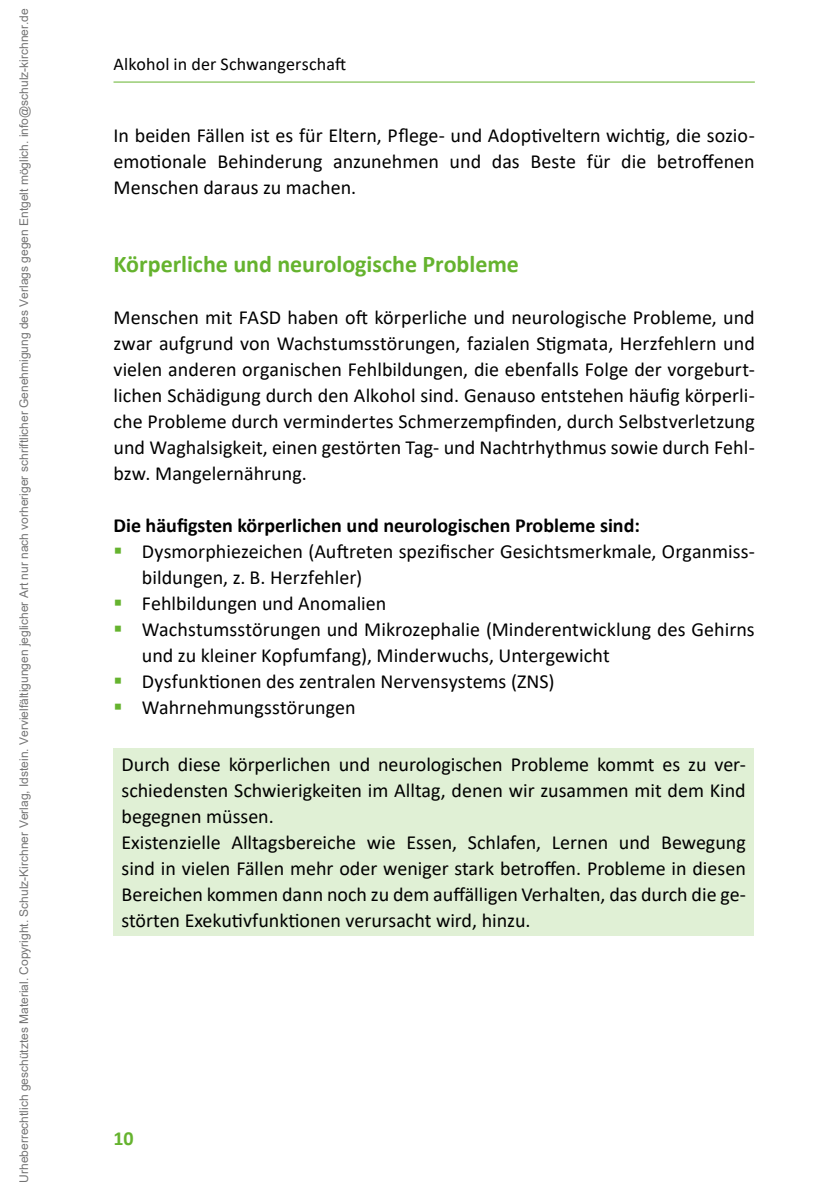
<style>
.page{position:relative;width:840px;height:1191px;background:#fff}
.page>*{position:absolute;margin:0;border:0;box-sizing:border-box;transform-origin:0 0}
.t1{font:700 24px "Calibri";color:#65b32e}
.t2{font:20px/26px "Calibri";color:#000;text-align:justify}
.t3{font:700 20px "Calibri";color:#000}
.t4{font:700 20px "Calibri";color:#65b32e}
.t5{font:18px "Calibri";letter-spacing:.01em;color:#000}
.t6{font:12px "Arial";color:rgb(0 0 0/.55)}
</style>
<div class="page">
<hr style="left:113px;top:82px;width:641px;height:1px;background:#65b32e">
<div style="left:113px;top:748px;width:640px;height:187px;background:#e0f0d5"></div>
<p class="t6" style="left:16px;top:1182px;width:1176px;rotate:-90deg">Urheberrechtlich geschütztes Material. Copyright. Schulz-Kirchner Verlag, Idstein. Vervielfältigungen jeglicher Art nur nach vorheriger schriftlicher Genehmigung des Verlags gegen Entgelt möglich. info@schulz-kirchner.de</p>
<p class="t5" style="left:113px;top:52px;width:234px">Alkohol in der Schwangerschaft</p>
<p class="t2" style="left:113px;top:122px;width:642px">In beiden Fällen ist es für Eltern, Pflege- und Adoptiveltern wichtig, die sozio&shy;emotionale Behinderung anzunehmen und das Beste für die betroffenen Menschen daraus zu machen.</p>
<p class="t1" style="left:113px;top:247px;width:407px">Körperliche und neurologische Probleme</p>
<p class="t2" style="left:113px;top:304px;width:642px">Menschen mit FASD haben oft körperliche und neurologische Probleme, und zwar aufgrund von Wachstumsstörungen, fazialen Stigmata, Herzfehlern und vielen anderen organischen Fehlbildungen, die ebenfalls Folge der vorgeburt&shy;lichen Schädigung durch den Alkohol sind. Genauso entstehen häufig körperli&shy;che Probleme durch vermindertes Schmerzempfinden, durch Selbstverletzung und Waghalsigkeit, einen gestörten Tag- und Nachtrhythmus sowie durch Fehl&shy;bzw. Mangelernährung.</p>
<p class="t3" style="left:113px;top:511px;width:527px">Die häufigsten körperlichen und neurologischen Probleme sind:</p>
<p class="t2" style="left:142px;top:538px;width:614px;text-align:left">Dysmorphiezeichen (Auftreten spezifischer Gesichtsmerkmale, Organmiss&shy;bildungen, z. B. Herzfehler)<br>Fehlbildungen und Anomalien<br>Wachstumsstörungen und Mikrozephalie (Minderentwicklung des Gehirns und zu kleiner Kopfumfang), Minderwuchs, Untergewicht<br>Dysfunktionen des zentralen Nervensystems (ZNS)<br>Wahrnehmungsstörungen</p>
<p class="t2" style="left:121px;top:751px;width:625px;text-align:left">Durch diese körperlichen und neurologischen Probleme kommt es zu ver&shy;schiedensten Schwierigkeiten im Alltag, denen wir zusammen mit dem Kind begegnen müssen.<br>Existenzielle Alltagsbereiche wie Essen, Schlafen, Lernen und Bewegung sind in vielen Fällen mehr oder weniger stark betroffen. Probleme in diesen Bereichen kommen dann noch zu dem auffälligen Verhalten, das durch die ge&shy;störten Exekutivfunktionen verursacht wird, hinzu.</p>
<p class="t4" style="left:113px;top:1124px;width:22px">10</p>
</div>
